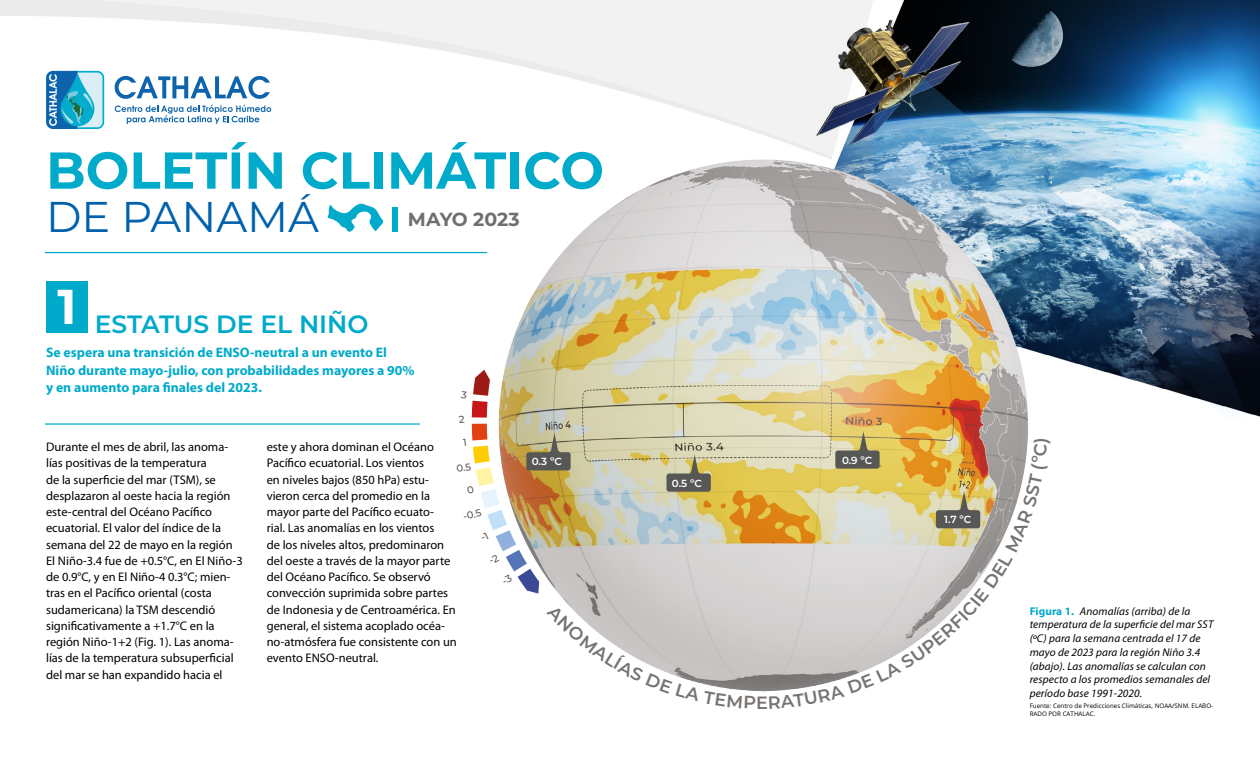
<style>
.page{position:relative;width:1260px;height:765px;background:#fff}
.page>*{position:absolute;margin:0;border:0;box-sizing:border-box;transform-origin:0 0}
.t1{font:700 51.75px "Montserrat";color:#00aacb}
.t2{font:43px "Montserrat";color:#0061ad}
.t3{font:600 25px "Montserrat";color:#00aacb}
.t4{font:700 18.88px "Montserrat";letter-spacing:-.005em;color:#706f6f}
.t5{font:600 17.75px "Montserrat";color:#777371}
.t6{font:700 13.75px/17.5px "Myriad Pro";color:#00aacb}
.t7{font:12.5px/16.2px "Myriad Pro";color:#000}
.t8{font:italic 11.25px/13.8px "Myriad Pro";letter-spacing:.01em;color:#000}
.t9{font:600 10.25px "Montserrat";color:#fff}
.t10{font:500 10px "Montserrat";color:#5f5854}
.t11{font:6.25px/7.5px "Open Sans";color:#000}
.s1{font-weight:700;font-style:normal;color:#00aacb}
</style>
<div class="page">
<img style="left:0;top:0;width:1260px;height:417px">
<svg style="left:328px;top:202px;width:55px;height:32px"></svg>
<svg style="left:392px;top:207px;width:5px;height:25px"></svg>
<div style="left:46px;top:282px;width:42px;height:51px;background:#00aacb"></div>
<svg style="left:46px;top:71px;width:58px;height:58px;background:#52aacc"></svg>
<svg style="left:115px;top:76px;width:155px;height:23px"></svg>
<svg style="left:115px;top:105px;width:156px;height:19px"></svg>
<img style="left:477px;top:153px;width:567px;height:539px">
<svg style="left:667px;top:455px;width:44px;height:37px;background:#938e71"></svg>
<hr style="left:45px;top:252px;width:442px;height:1px;background:#00aacb">
<hr style="left:45px;top:423px;width:375px;height:2px;background:#00aacb">
<svg style="left:456px;top:370px;width:115px;height:224px"></svg>
<svg style="left:547px;top:605px;width:209px;height:87px"></svg>
<svg style="left:769px;top:431px;width:275px;height:261px"></svg>
<h1 class="t1" style="left:46px;top:133px;width:559px">BOLETÍN CLIMÁTICO</h1>
<h2 class="t2" style="left:46px;top:187px;width:275px">DE PANAMÁ</h2>
<h3 class="t4" style="left:408px;top:206px;width:113px">MAYO 2023</h3>
<h3 class="t3" style="left:57px;top:306px;width:313px"><sup>1</sup> ESTATUS DE EL NIÑO</h3>
<p class="t6" style="left:46px;top:343px;width:370px">Se espera una transición de ENSO-neutral a un evento El<br>Niño durante mayo-julio, con probabilidades mayores a 90% y en aumento para finales del 2023.</p>
<p class="t7" style="left:46px;top:439px;width:198px">Durante el mes de abril, las anoma&shy;lías positivas de la temperatura<br>de la superficie del mar (TSM), se desplazaron al oeste hacia la región este-central del Océano Pacífico ecuatorial. El valor del índice de la semana del 22 de mayo en la región El Niño-3.4 fue de +0.5°C, en El Niño-3 de 0.9°C, y en El Niño-4 0.3°C; mien&shy;tras en el Pacífico oriental (costa sudamericana) la TSM descendió significativamente a +1.7°C en la región Niño-1+2 (Fig. 1). Las anoma&shy;lías de la temperatura subsuperficial del mar se han expandido hacia el</p>
<p class="t7" style="left:267px;top:439px;width:192px">este y ahora dominan el Océano<br>Pacífico ecuatorial. Los vientos<br>en niveles bajos (850 hPa) estu&shy;vieron cerca del promedio en la mayor parte del Pacífico ecuato-<br>rial. Las anomalías en los vientos<br>de los niveles altos, predominaron del oeste a través de la mayor parte del Océano Pacífico. Se observó convección suprimida sobre partes de Indonesia y de Centroamérica. En general, el sistema acoplado océa&shy;no-atmósfera fue consistente con un evento ENSO-neutral.</p>
<p class="t10" style="left:462px;top:510px;width:20px;rotate:-14deg">-0.5</p>
<p class="t9" style="left:532px;top:455px;width:32px">0.3 ºC</p>
<p class="t9" style="left:672px;top:476px;width:32px">0.5 ºC</p>
<h3 class="t5" style="left:756px;top:690px;width:13px">E</h3>
<p class="t9" style="left:842px;top:453px;width:32px">0.9 ºC</p>
<p class="t9" style="left:944px;top:512px;width:29px">1.7 ºC</p>
<p class="t8" style="left:1030px;top:604px;width:185px"><span class="s1">Figura 1.</span> Anomalías (arriba) de la temperatura de la superficie del mar SST (ºC) para la semana centrada el 17 de mayo de 2023 para la región Niño 3.4 (abajo). Las anomalías se calculan con respecto a los promedios semanales del período base 1991-2020.</p>
<p class="t11" style="left:1030px;top:702px;width:185px">Fuente: Centro de Predicciones Climáticas, NOAA/SNM. ELABO-<br>RADO POR CATHALAC.</p>
</div>
